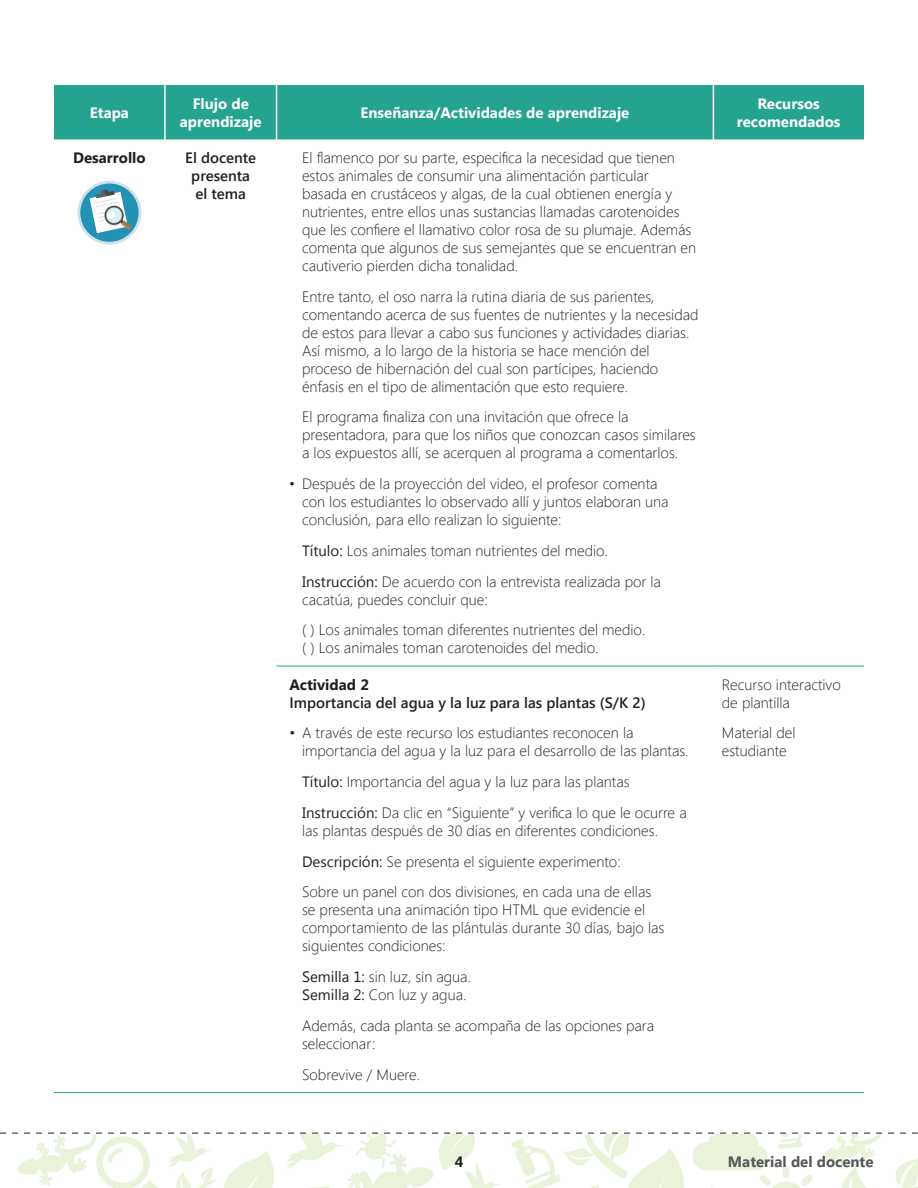
<style>
.page{position:relative;width:918px;height:1188px;background:#fff}
.page>*{position:absolute;margin:0;border:0;box-sizing:border-box;transform-origin:0 0}
.t1{font:300 15px/18px "Segoe UI";color:#231f20}
.t2{font:700 15px/18px "Segoe UI";color:#fff;text-align:center}
.t3{font:600 15px/18px "Segoe UI";color:#231f20;text-align:center}
.t4{font:700 15px "Segoe UI";color:#231f20}
.t5{font:700 15px "Segoe UI";color:#57585a}
.s1{font-weight:400}
</style>
<div class="page">
<svg style="left:0;top:1132px;width:918px;height:56px"></svg>
<div style="left:54px;top:85px;width:810px;height:54px;background:#24a38f"></div>
<hr style="left:277px;top:666px;width:436px;height:1px;background:#24a38f">
<hr style="left:713px;top:666px;width:151px;height:1px;background:#24a38f">
<hr style="left:54px;top:1092px;width:111px;height:1px;background:#24a38f">
<hr style="left:165px;top:1092px;width:112px;height:1px;background:#24a38f">
<hr style="left:277px;top:1092px;width:436px;height:1px;background:#24a38f">
<hr style="left:713px;top:1092px;width:151px;height:1px;background:#24a38f">
<hr style="left:164px;top:85px;width:2px;height:54px;background:#fff">
<hr style="left:276px;top:85px;width:1px;height:54px;background:#fff">
<hr style="left:713px;top:85px;width:1px;height:54px;background:#fff">
<svg style="left:78px;top:181px;width:63px;height:64px"></svg>
<div style="left:80px;top:184px;width:59px;height:58px;background:#2293b4;border-radius:50%"></div>
<svg style="left:90px;top:189px;width:42px;height:45px"></svg>
<p class="t2" style="left:90px;top:103px;width:41px">Etapa</p>
<p class="t2" style="left:180px;top:94px;width:83px">Flujo de aprendizaje</p>
<p class="t2" style="left:361px;top:103px;width:270px">Enseñanza/Actividades de aprendizaje</p>
<p class="t2" style="left:737px;top:94px;width:105px">Recursos recomendados</p>
<p class="t4" style="left:73px;top:147px;width:74px">Desarrollo</p>
<p class="t3" style="left:185px;top:148px;width:72px">El docente presenta el tema</p>
<p class="t1" style="left:302px;top:148px;width:396px">El flamenco por su parte, especifica la necesidad que tienen estos animales de consumir una alimentación particular basada en crustáceos y algas, de la cual obtienen energía y nutrientes, entre ellos unas sustancias llamadas carotenoides que les confiere el llamativo color rosa de su plumaje. Además comenta que algunos de sus semejantes que se encuentran en cautiverio pierden dicha tonalidad.</p>
<p class="t1" style="left:302px;top:287px;width:398px">Entre tanto, el oso narra la rutina diaria de sus parientes, comentando acerca de sus fuentes de nutrientes y la necesidad de estos para llevar a cabo sus funciones y actividades diarias.<br>Así mismo, a lo largo de la historia se hace mención del proceso de hibernación del cual son partícipes, haciendo énfasis en el tipo de alimentación que esto requiere.</p>
<p class="t1" style="left:302px;top:407px;width:395px">El programa finaliza con una invitación que ofrece la presentadora, para que los niños que conozcan casos similares a los expuestos allí, se acerquen al programa a comentarlos.</p>
<p class="t1" style="left:302px;top:474px;width:368px;text-indent:-13px">• Después de la proyección del video, el profesor comenta con los estudiantes lo observado allí y juntos elaboran una conclusión, para ello realizan lo siguiente:</p>
<p class="t1" style="left:302px;top:534px;width:360px;line-height:30.8px"><span class="s1">Título:</span> Los animales toman nutrientes del medio.<br><span class="s1">Instrucción:</span> De acuerdo con la entrevista realizada por la</p>
<p class="t1" style="left:302px;top:583px;width:345px;line-height:30.8px">cacatúa, puedes concluir que:<br>( ) Los animales toman diferentes nutrientes del medio.</p>
<p class="t1" style="left:302px;top:638px;width:298px">( ) Los animales toman carotenoides del medio.</p>
<p class="t4" style="left:289px;top:674px;width:81px">Actividad 2</p>
<p class="t3" style="left:289px;top:693px;width:358px">Importancia del agua y la luz para las plantas (S/K 2)</p>
<p class="t1" style="left:302px;top:723px;width:388px;text-indent:-13px">• A través de este recurso los estudiantes reconocen la importancia del agua y la luz para el desarrollo de las plantas.</p>
<p class="t1" style="left:302px;top:766px;width:386px;line-height:30.8px"><span class="s1">Título:</span> Importancia del agua y la luz para las plantas<br><span class="s1">Instrucción:</span> Da clic en “Siguiente” y verifica lo que le ocurre a</p>
<p class="t1" style="left:302px;top:815px;width:357px;line-height:30.8px">las plantas después de 30 días en diferentes condiciones.<br><span class="s1">Descripción:</span> Se presenta el siguiente experimento:<br>Sobre un panel con dos divisiones, en cada una de ellas</p>
<p class="t1" style="left:302px;top:900px;width:364px">se presenta una animación tipo HTML que evidencie el comportamiento de las plántulas durante 30 días, bajo las siguientes condiciones:</p>
<p class="t1" style="left:302px;top:967px;width:170px"><span class="s1">Semilla 1:</span> sin luz, sin agua.<br><span class="s1">Semilla 2:</span> Con luz y agua.</p>
<p class="t1" style="left:302px;top:1016px;width:354px">Además, cada planta se acompaña de las opciones para seleccionar:</p>
<p class="t1" style="left:302px;top:1065px;width:120px">Sobrevive / Muere.</p>
<p class="t1" style="left:722px;top:675px;width:120px">Recurso interactivo de plantilla</p>
<p class="t1" style="left:722px;top:723px;width:75px">Material del estudiante</p>
<p class="t4" style="left:455px;top:1151px;width:10px">4</p>
<p class="t5" style="left:728px;top:1151px;width:147px">Material del docente</p>
</div>
